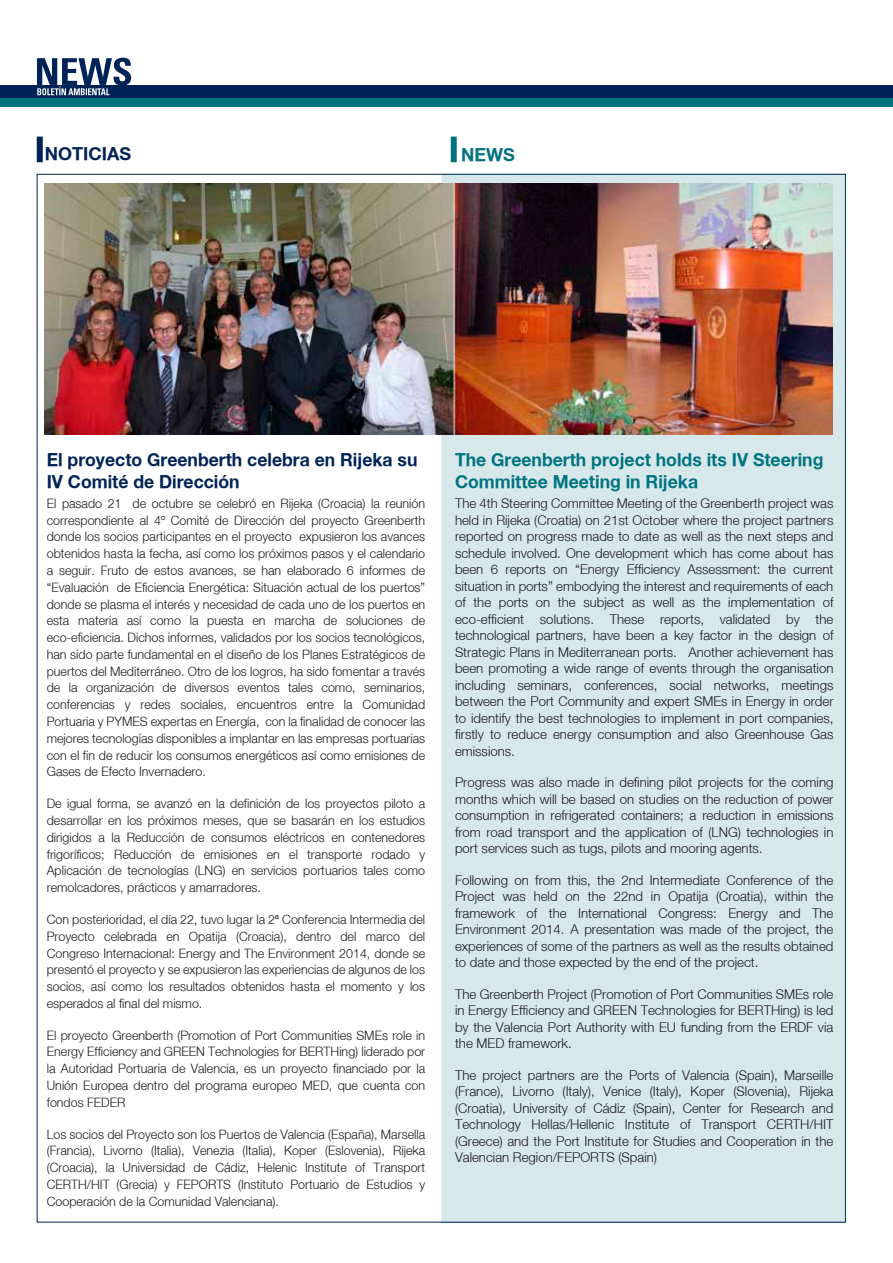
<style>
.page{position:relative;width:893px;height:1263px;background:#fff}
.page>*{position:absolute;margin:0;border:0;box-sizing:border-box;transform-origin:0 0}
.t1{font:700 18px/21.6px "Helvetica Neue";color:#007381}
.t2{font:700 18px/21.6px "Helvetica Neue";color:#002357}
.t3{font:300 13.5px/16.5px "Helvetica Neue LT";color:#1a171c;text-align:justify}
.t4{font:300 12.9px/16.8px "Helvetica Neue LT";color:#1a171c;text-align:justify;scale:.96 1}
</style>
<div class="page">
<div style="left:0;top:85px;width:893px;height:13px;background:#002357"></div>
<div style="left:0;top:98px;width:893px;height:8px;background:#007381"></div>
<svg style="left:37px;top:58px;width:94px;height:37px"></svg>
<div style="left:441px;top:174px;width:405px;height:1048px;background:#d7e8ea"></div>
<div style="left:37px;top:137px;width:6px;height:25px;background:#002357"></div>
<div style="left:451px;top:137px;width:6px;height:25px;background:#007381"></div>
<img style="left:45px;top:183px;width:787px;height:252px">
<h1 class="t2" style="left:45px;top:143px;width:88px">NOTICIAS</h1>
<h1 class="t1" style="left:461px;top:143px;width:55px">NEWS</h1>
<h1 class="t2" style="left:47px;top:448px;width:372px">El proyecto Greenberth celebra en Rijeka su<br>IV Comité de Dirección</h1>
<p class="t4" style="left:47px;top:494px;width:396px">El pasado 21 de octubre se celebró en Rijeka (Croacia) la reunión correspondiente al 4º Comité de Dirección del proyecto Greenberth donde los socios participantes en el proyecto expusieron los avances obtenidos hasta la fecha, así como los próximos pasos y el calendario a seguir. Fruto de estos avances, se han elaborado 6 informes de “Evaluación de Eficiencia Energética: Situación actual de los puertos” donde se plasma el interés y necesidad de cada uno de los puertos en esta materia así como la puesta en marcha de soluciones de eco-eficiencia. Dichos informes, validados por los socios tecnológicos, han sido parte fundamental en el diseño de los Planes Estratégicos de puertos del Mediterráneo. Otro de los logros, ha sido fomentar a través de la organización de diversos eventos tales como, seminarios, conferencias y redes sociales, encuentros entre la Comunidad Portuaria y PYMES expertas en Energía, con la finalidad de conocer las mejores tecnologías disponibles a implantar en las empresas portuarias con el fin de reducir los consumos energéticos así como emisiones de Gases de Efecto Invernadero.</p>
<p class="t4" style="left:47px;top:795px;width:396px">De igual forma, se avanzó en la definición de los proyectos piloto a desarrollar en los próximos meses, que se basarán en los estudios dirigidos a la Reducción de consumos eléctricos en contenedores frigoríficos; Reducción de emisiones en el transporte rodado y Aplicación de tecnologías (LNG) en servicios portuarios tales como remolcadores, prácticos y amarradores.</p>
<p class="t4" style="left:47px;top:911px;width:396px">Con posterioridad, el día 22, tuvo lugar la 2ª Conferencia Intermedia del Proyecto celebrada en Opatija (Croacia), dentro del marco del Congreso Internacional: Energy and The Environment 2014, donde se presentó el proyecto y se expusieron las experiencias de algunos de los socios, así como los resultados obtenidos hasta el momento y los esperados al final del mismo.</p>
<p class="t4" style="left:47px;top:1026px;width:396px">El proyecto Greenberth (Promotion of Port Communities SMEs role in Energy Efficiency and GREEN Technologies for BERTHing) liderado por la Autoridad Portuaria de Valencia, es un proyecto financiado por la Unión Europea dentro del programa europeo MED, que cuenta con fondos FEDER</p>
<p class="t4" style="left:47px;top:1125px;width:396px">Los socios del Proyecto son los Puertos de Valencia (España), Marsella (Francia), Livorno (Italia), Venezia (Italia), Koper (Eslovenia), Rijeka (Croacia), la Universidad de Cádiz, Helenic Institute of Transport CERTH/HIT (Grecia) y FEPORTS (Instituto Portuario de Estudios y Cooperación de la Comunidad Valenciana).</p>
<h1 class="t1" style="left:455px;top:448px;width:370px">The Greenberth project holds its IV Steering<br>Committee Meeting in Rijeka</h1>
<p class="t3" style="left:455px;top:495px;width:380px">The 4th Steering Committee Meeting of the Greenberth project was held in Rijeka (Croatia) on 21st October where the project partners reported on progress made to date as well as the next steps and schedule involved. One development which has come about has been 6 reports on “Energy Efficiency Assessment: the current situation in ports” embodying the interest and requirements of each of the ports on the subject as well as the implementation of eco-efficient solutions. These reports, validated by the technological partners, have been a key factor in the design of Strategic Plans in Mediterranean ports. Another achievement has been promoting a wide range of events through the organisation including seminars, conferences, social networks, meetings between the Port Community and expert SMEs in Energy in order to identify the best technologies to implement in port companies, firstly to reduce energy consumption and also Greenhouse Gas emissions.</p>
<p class="t3" style="left:455px;top:774px;width:380px">Progress was also made in defining pilot projects for the coming months which will be based on studies on the reduction of power consumption in refrigerated containers; a reduction in emissions from road transport and the application of (LNG) technologies in port services such as tugs, pilots and mooring agents.</p>
<p class="t3" style="left:455px;top:871px;width:380px">Following on from this, the 2nd Intermediate Conference of the Project was held on the 22nd in Opatija (Croatia), within the framework of the International Congress: Energy and The Environment 2014. A presentation was made of the project, the experiences of some of the partners as well as the results obtained to date and those expected by the end of the project.</p>
<p class="t3" style="left:455px;top:985px;width:380px">The Greenberth Project (Promotion of Port Communities SMEs role in Energy Efficiency and GREEN Technologies for BERTHing) is led by the Valencia Port Authority with EU funding from the ERDF via the MED framework.</p>
<p class="t3" style="left:455px;top:1066px;width:380px">The project partners are the Ports of Valencia (Spain), Marseille (France), Livorno (Italy), Venice (Italy), Koper (Slovenia), Rijeka (Croatia), University of Cádiz (Spain), Center for Research and Technology Hellas/Hellenic Institute of Transport CERTH/HIT (Greece) and the Port Institute for Studies and Cooperation in the Valencian Region/FEPORTS (Spain)</p>
</div>
